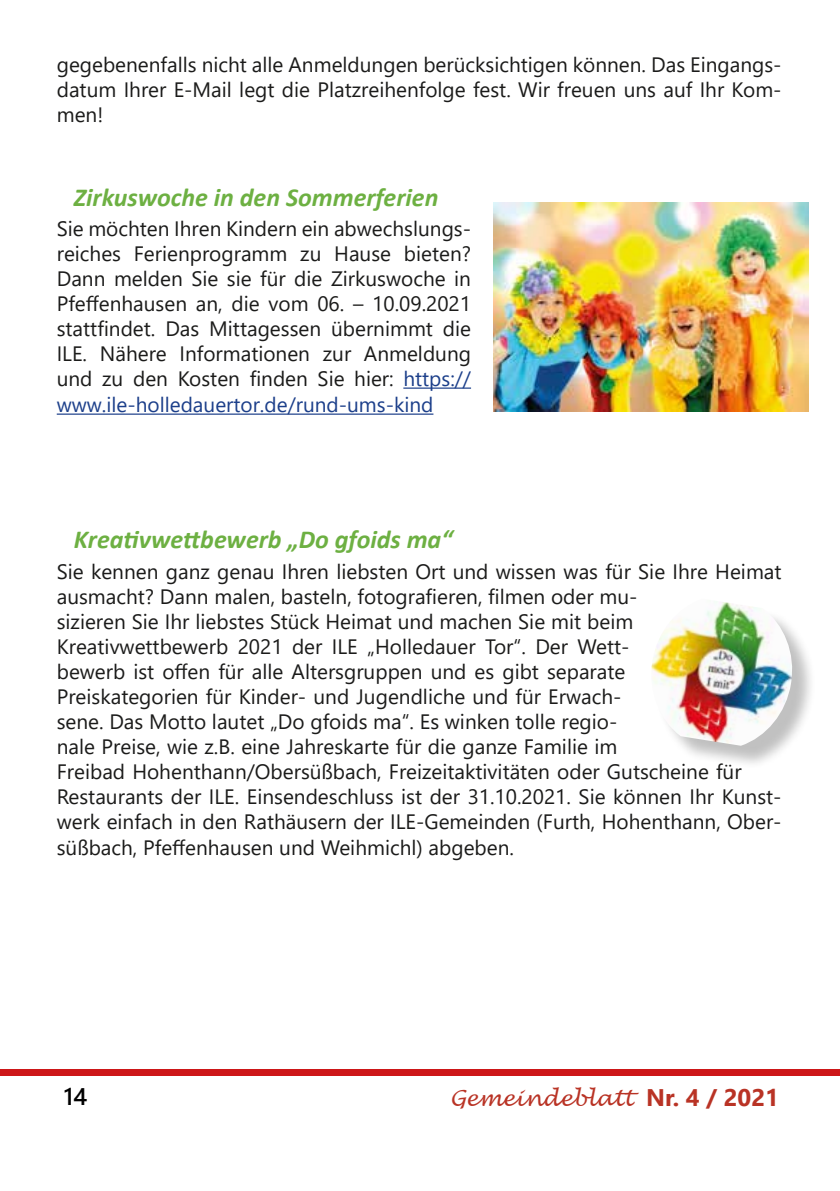
<style>
.page{position:relative;width:840px;height:1191px;background:#fff}
.page>*{position:absolute;margin:0;border:0;box-sizing:border-box;transform-origin:0 0}
.t1{font:italic 700 26px "Calibri";color:#6db042}
.t2{font:600 24px "Segoe UI";color:#000}
.t3{font:italic 22px "Lucida Handwriting";color:#b93325}
.t4{font:20.8px/25px "Segoe UI";color:#1b1b1a;text-align:justify}
.s1{color:#1c3f8a}
.s2{font-family:"Segoe UI";font-weight:700;font-style:normal;font-size:24px}
</style>
<div class="page">
<div style="left:0;top:1069px;width:839px;height:6px;background:#cd1719"></div>
<hr style="left:403px;top:387px;width:68px;height:2px;background:#1c3f8a">
<hr style="left:57px;top:413px;width:376px;height:2px;background:#1c3f8a">
<div style="left:654px;top:602px;width:162px;height:168px;background:#000;opacity:.25"></div>
<img style="left:651px;top:602px;width:144px;height:143px">
<img style="left:493px;top:202px;width:315px;height:209px">
<p class="t4" style="left:57px;top:50px;width:726px">gegebenenfalls nicht alle Anmeldungen berücksichtigen können. Das Eingangs&shy;datum Ihrer E-Mail legt die Platzreihenfolge fest. Wir freuen uns auf Ihr Kom&shy;men!</p>
<p class="t1" style="left:74px;top:178px;width:366px">Zirkuswoche in den Sommerferien</p>
<p class="t4" style="left:57px;top:214px;width:415px">Sie möchten Ihren Kindern ein abwechslungs&shy;reiches Ferienprogramm zu Hause bieten?<br>Dann melden Sie sie für die Zirkuswoche in Pfeffenhausen an, die vom 06. – 10.09.2021 stattfindet. Das Mittagessen übernimmt die ILE. Nähere Informationen zur Anmeldung und zu den Kosten finden Sie hier: <span class="s1">https:// www.ile-holledauertor.de/rund-ums-kind</span></p>
<p class="t1" style="left:74px;top:521px;width:380px">Kreativwettbewerb „Do gfoids ma“</p>
<p class="t4" style="left:57px;top:557px;width:726px;text-align:left">Sie kennen ganz genau Ihren liebsten Ort und wissen was für Sie Ihre Heimat ausmacht? Dann malen, basteln, fotografieren, filmen oder mu-<br>sizieren Sie Ihr liebstes Stück Heimat und machen Sie mit beim Kreativwettbewerb 2021 der ILE „Holledauer Tor“. Der Wett-<br>bewerb ist offen für alle Altersgruppen und es gibt separate<br>Preiskategorien für Kinder- und Jugendliche und für Erwach-<br>sene. Das Motto lautet „Do gfoids ma“. Es winken tolle regio-<br>nale Preise, wie z.B. eine Jahreskarte für die ganze Familie im<br>Freibad Hohenthann/Obersüßbach, Freizeitaktivitäten oder Gutscheine für Restaurants der ILE. Einsendeschluss ist der 31.10.2021. Sie können Ihr Kunst&shy;werk einfach in den Rathäusern der ILE-Gemeinden (Furth, Hohenthann, Ober&shy;süßbach, Pfeffenhausen und Weihmichl) abgeben.</p>
<p class="t2" style="left:64px;top:1073px;width:25px">14</p>
<p class="t3" style="left:449px;top:1085px;width:330px">Gemeindeblatt <span class="s2">Nr. 4 / 2021</span></p>
</div>
